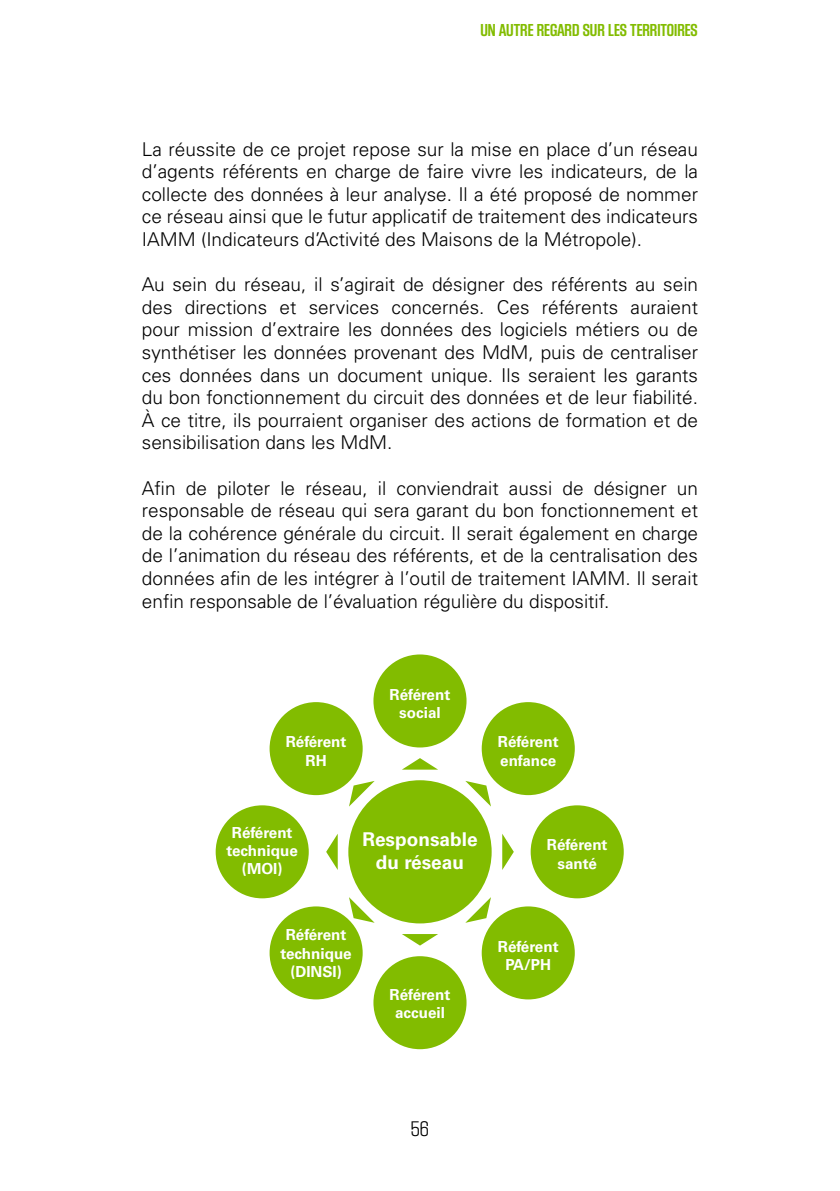
<style>
.page{position:relative;width:840px;height:1191px;background:#fff}
.page>*{position:absolute;margin:0;border:0;box-sizing:border-box;transform-origin:0 0}
.t1{font:22px "Block Gothic Light Cond";color:#000}
.t2{font:300 19px/22.6px "Univers LT Std";color:#000;text-align:justify}
.t3{font:700 19px/23px "Univers LT Std";color:#fff;text-align:center}
.t4{font:18px "Block Gothic Bold Cond";color:#82bc00}
.t5{font:700 15.2px/18.4px "Univers LT Std";color:#fff;text-align:center}
</style>
<div class="page">
<div style="left:348px;top:780px;width:143px;height:143px;background:#82bc00;border-radius:50%"></div>
<div style="left:373px;top:654px;width:93px;height:93px;background:#82bc00;border-radius:50%"></div>
<div style="left:373px;top:956px;width:93px;height:93px;background:#82bc00;border-radius:50%"></div>
<div style="left:530px;top:805px;width:93px;height:93px;background:#82bc00;border-radius:50%"></div>
<div style="left:215px;top:805px;width:93px;height:93px;background:#82bc00;border-radius:50%"></div>
<div style="left:269px;top:702px;width:93px;height:93px;background:#82bc00;border-radius:50%"></div>
<div style="left:481px;top:702px;width:93px;height:93px;background:#82bc00;border-radius:50%"></div>
<div style="left:269px;top:906px;width:93px;height:93px;background:#82bc00;border-radius:50%"></div>
<div style="left:481px;top:906px;width:93px;height:93px;background:#82bc00;border-radius:50%"></div>
<svg style="left:403px;top:758px;width:34px;height:11px"></svg>
<svg style="left:402px;top:934px;width:36px;height:11px"></svg>
<svg style="left:502px;top:834px;width:11px;height:36px"></svg>
<svg style="left:326px;top:835px;width:11px;height:34px"></svg>
<svg style="left:465px;top:781px;width:25px;height:25px"></svg>
<svg style="left:349px;top:897px;width:25px;height:25px"></svg>
<svg style="left:465px;top:897px;width:25px;height:25px"></svg>
<svg style="left:349px;top:781px;width:25px;height:25px"></svg>
<p class="t4" style="left:480px;top:20px;width:219px">UN AUTRE REGARD SUR LES TERRITOIRES</p>
<p class="t2" style="left:142px;top:137px;width:557px">La réussite de ce projet repose sur la mise en place d’un réseau d’agents référents en charge de faire vivre les indicateurs, de la collecte des données à leur analyse. Il a été proposé de nommer ce réseau ainsi que le futur applicatif de traitement des indicateurs IAMM (Indicateurs d’Activité des Maisons de la Métropole).</p>
<p class="t2" style="left:142px;top:273px;width:557px">Au sein du réseau, il s’agirait de désigner des référents au sein des directions et services concernés. Ces référents auraient pour mission d’extraire les données des logiciels métiers ou de synthétiser les données provenant des MdM, puis de centraliser ces données dans un document unique. Ils seraient les garants du bon fonctionnement du circuit des données et de leur fiabilité.<br>À ce titre, ils pourraient organiser des actions de formation et de sensibilisation dans les MdM.</p>
<p class="t2" style="left:142px;top:476px;width:557px">Afin de piloter le réseau, il conviendrait aussi de désigner un responsable de réseau qui sera garant du bon fonctionnement et de la cohérence générale du circuit. Il serait également en charge de l’animation du réseau des référents, et de la centralisation des données afin de les intégrer à l’outil de traitement IAMM. Il serait enfin responsable de l’évaluation régulière du dispositif.</p>
<p class="t5" style="left:389px;top:685px;width:62px">Référent social</p>
<p class="t5" style="left:285px;top:732px;width:62px">Référent<br>RH</p>
<p class="t5" style="left:497px;top:732px;width:62px;text-align:left">Référent enfance</p>
<p class="t5" style="left:226px;top:823px;width:73px">Référent technique (MOI)</p>
<p class="t3" style="left:362px;top:828px;width:117px">Responsable du réseau</p>
<p class="t5" style="left:546px;top:836px;width:62px">Référent santé</p>
<p class="t5" style="left:280px;top:925px;width:73px">Référent technique (DINSI)</p>
<p class="t5" style="left:497px;top:937px;width:62px">Référent<br>PA/PH</p>
<p class="t5" style="left:389px;top:985px;width:62px">Référent accueil</p>
<p class="t1" style="left:411px;top:1117px;width:20px">56</p>
</div>
